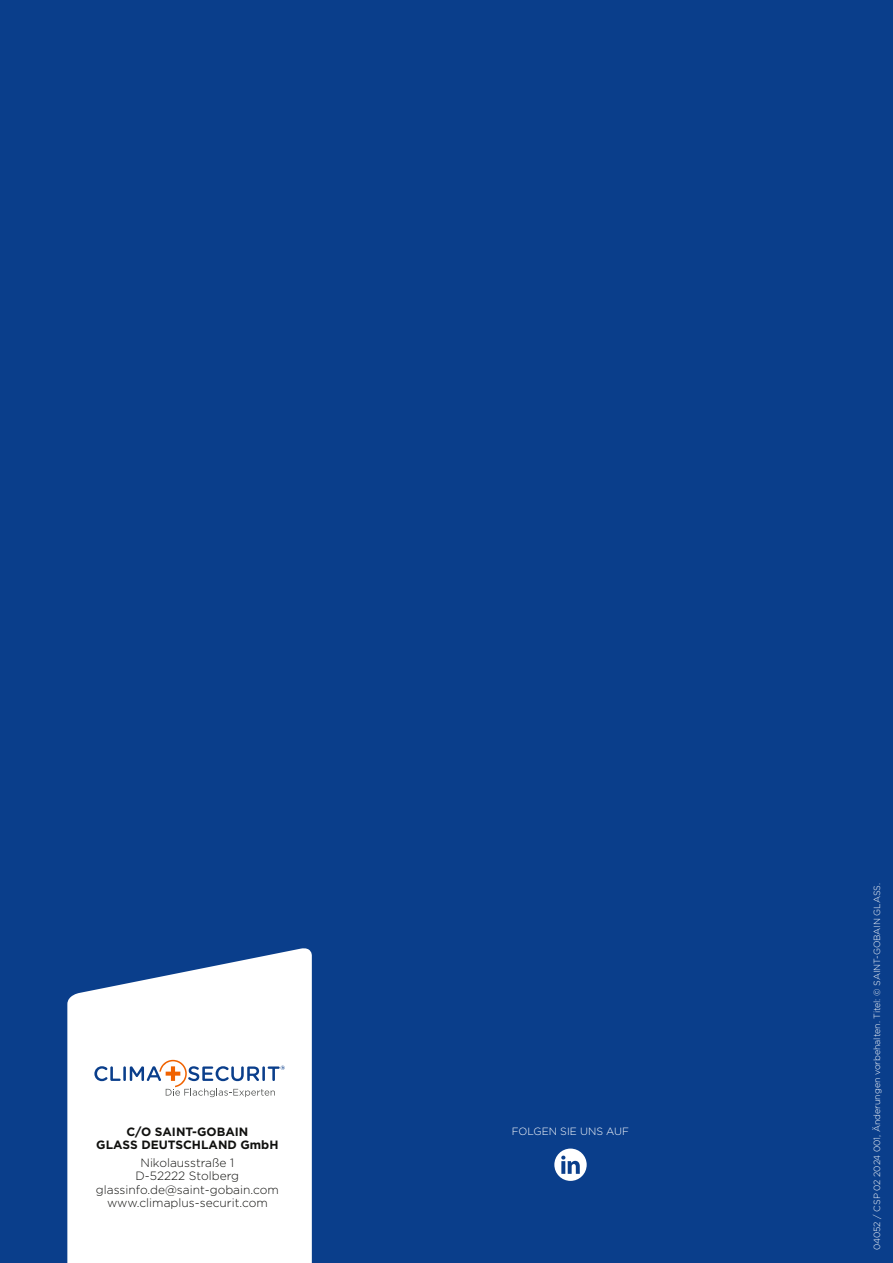
<style>
.page{position:relative;width:893px;height:1263px;background:#0a3e8b}
.page>*{position:absolute;margin:0;border:0;box-sizing:border-box;transform-origin:0 0}
.t1{font:300 12px/13.5px "Gotham";color:#11110f;text-align:center}
.t2{font:700 12px/13.5px "Gotham";color:#11110f;text-align:center}
.t3{font:300 10.5px "Gotham";color:#fff}
.t4{font:300 9px "Gotham";letter-spacing:-.005em;color:#fff}
</style>
<div class="page">
<svg style="left:67px;top:948px;width:245px;height:315px;background:#eaeff5"></svg>
<svg style="left:94px;top:1066px;width:27px;height:15px"></svg>
<hr style="left:123px;top:1066px;width:3px;height:15px;background:#0a3e8b">
<svg style="left:130px;top:1060px;width:155px;height:37px;background:#dadce2"></svg>
<div style="left:554px;top:1148px;width:33px;height:33px;background:#fff;border-radius:50%"></div>
<svg style="left:561px;top:1155px;width:19px;height:19px"></svg>
<p class="t2" style="left:96px;top:1124px;width:184px">C/O SAINT-GOBAIN<br>GLASS DEUTSCHLAND GmbH</p>
<p class="t1" style="left:96px;top:1155px;width:184px">Nikolausstraße 1<br>D-52222 Stolberg glassinfo.de@saint-gobain.com www.climaplus-securit.com</p>
<p class="t3" style="left:512px;top:1125px;width:119px">FOLGEN SIE UNS AUF</p>
<p class="t4" style="left:872px;top:1250px;width:369px;rotate:-90deg">04052 / CSP 02 2024 001, Änderungen vorbehalten. Titel: © SAINT-GOBAIN GLASS.</p>
</div>
